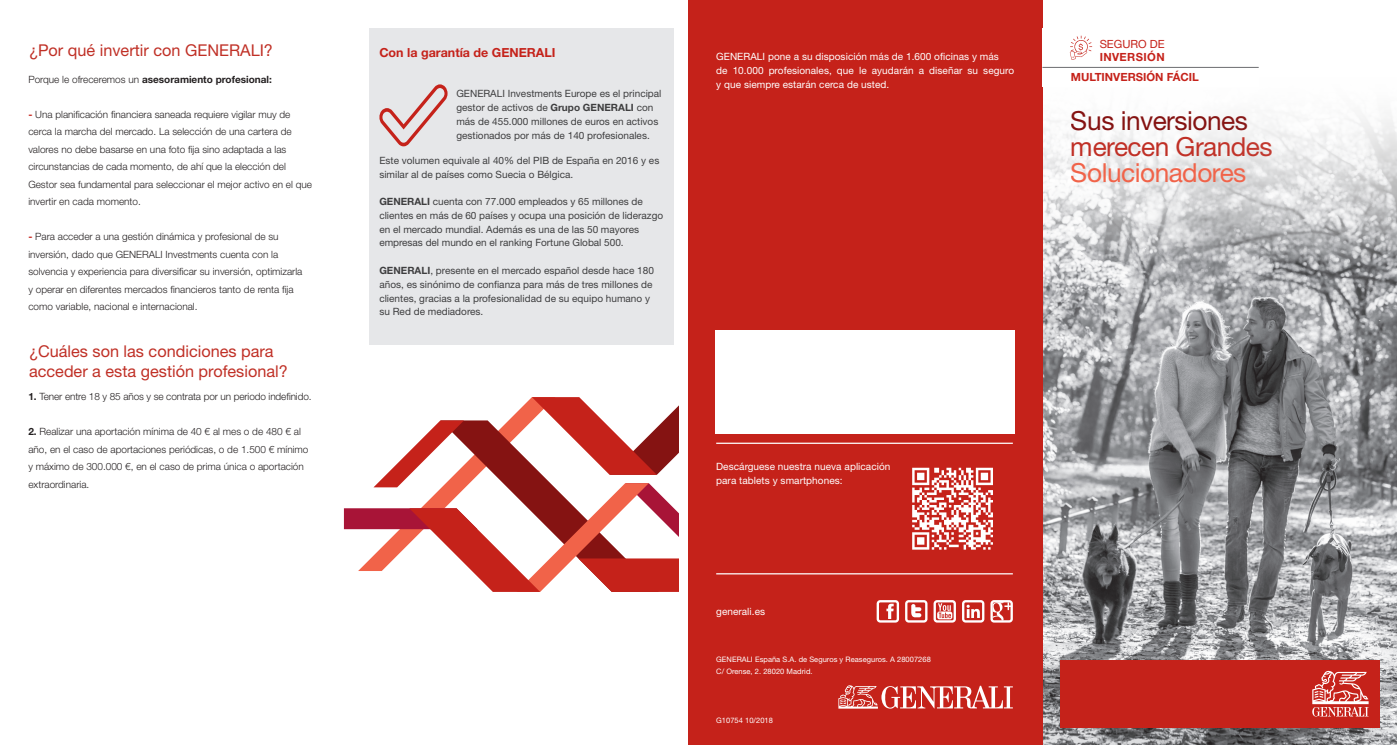
<style>
.page{position:relative;width:1397px;height:745px;background:#fff}
.page>*{position:absolute;margin:0;border:0;box-sizing:border-box;transform-origin:0 0}
.t1{font:26.25px "Helvetica Neue LT Std";letter-spacing:-.02em;color:#851312}
.t2{font:26.25px "Helvetica Neue LT Std";letter-spacing:-.02em;color:#c03026}
.t3{font:26.25px "Helvetica Neue LT Std";letter-spacing:-.02em;color:#f16349}
.t4{font:16.25px/20px "Helvetica Neue LT Std";color:#c03026}
.t5{font:700 12.5px "Helvetica Neue LT Std";color:#c5221a}
.t6{font:700 11.25px "Helvetica Neue LT Std";color:#c5221a}
.t7{font:700 11.25px "Helvetica Neue LT Std";letter-spacing:.035em;color:#c5221a}
.t8{font:11.25px "Helvetica Neue LT Std";color:#c5221a}
.t9{font:300 10px/17.5px "Helvetica Neue LT Std";color:#231f20}
.t10{font:10px/13.8px "Helvetica Neue LT Std";color:#3e3e3f}
.t11{font:10px/13.8px "Helvetica Neue LT Std";letter-spacing:.005em;color:#fff}
.t12{font:700 10px "Helvetica Neue LT Std";color:#231f20}
.t13{font:7.5px/11.2px "Helvetica Neue LT Std";letter-spacing:.005em;color:#fff}
.s1{font-weight:300}
.s2{font-weight:700;color:#c5221a}
.s3{font-weight:700}
</style>
<div class="page">
<img style="left:1042px;top:262px;width:354px;height:482px">
<svg style="left:1042px;top:0;width:354px;height:262px"></svg>
<svg style="left:344px;top:397px;width:335px;height:194px"></svg>
<div style="left:369px;top:28px;width:304px;height:317px;background:#e6e7e9"></div>
<svg style="left:379px;top:84px;width:68px;height:62px"></svg>
<div style="left:687px;top:0;width:355px;height:744px;background:#c5221a"></div>
<svg style="left:838px;top:685px;width:174px;height:23px"></svg>
<hr style="left:716px;top:442px;width:296px;height:1px;background:#fff">
<hr style="left:716px;top:573px;width:296px;height:1px;background:#fff">
<div style="left:715px;top:330px;width:299px;height:103px;background:#fff"></div>
<div style="left:876px;top:599px;width:22px;height:23px;border:2px solid #fff;border-radius:2px"></div>
<svg style="left:886px;top:603px;width:7px;height:15px"></svg>
<div style="left:905px;top:599px;width:22px;height:23px;border:2px solid #fff;border-radius:2px"></div>
<svg style="left:911px;top:604px;width:10px;height:13px"></svg>
<div style="left:990px;top:599px;width:22px;height:23px;border:2px solid #fff;border-radius:2px"></div>
<svg style="left:992px;top:601px;width:20px;height:19px"></svg>
<div style="left:933px;top:599px;width:22px;height:23px;border:2px solid #fff;border-radius:2px"></div>
<svg style="left:937px;top:611px;width:15px;height:8px"></svg>
<svg style="left:937px;top:603px;width:13px;height:14px"></svg>
<div style="left:961px;top:599px;width:23px;height:23px;border:2px solid #fff;border-radius:2px"></div>
<svg style="left:966px;top:604px;width:13px;height:13px"></svg>
<svg style="left:912px;top:467px;width:80px;height:82px"></svg>
<div style="left:1059px;top:659px;width:319px;height:68px;background:#c5221a"></div>
<svg style="left:1312px;top:670px;width:56px;height:46px"></svg>
<div style="left:1042px;top:67px;width:216px;height:20px;background:#fff"></div>
<div style="left:1042px;top:28px;width:216px;height:39px;background:#fff"></div>
<hr style="left:1042px;top:67px;width:216px;height:1px;background:#6c6d70">
<svg style="left:1069px;top:36px;width:22px;height:24px"></svg>
<h2 class="t4" style="left:29px;top:40px;width:245px">¿Por qué invertir con GENERALI?</h2>
<p class="t12" style="left:28px;top:73px;width:245px"><span class="s1">Porque le ofreceremos un</span> asesoramiento profesional:</p>
<p class="t9" style="left:28px;top:105px;width:285px"><span class="s2">-</span> Una planificación financiera saneada requiere vigilar muy de cerca la marcha del mercado. La selección de una cartera de valores no debe basarse en una foto fija sino adaptada a las circunstancias de cada momento, de ahí que la elección del Gestor sea fundamental para seleccionar el mejor activo en el que invertir en cada momento.</p>
<p class="t9" style="left:28px;top:228px;width:275px"><span class="s2">-</span> Para acceder a una gestión dinámica y profesional de su inversión, dado que GENERALI Investments cuenta con la solvencia y experiencia para diversificar su inversión, optimizarla y operar en diferentes mercados financieros tanto de renta fija como variable, nacional e internacional.</p>
<h2 class="t4" style="left:29px;top:340px;width:260px">¿Cuáles son las condiciones para acceder a esta gestión profesional?</h2>
<p class="t9" style="left:28px;top:387px;width:285px"><span class="s3">1.</span> Tener entre 18 y 85 años y se contrata por un periodo indefinido.</p>
<p class="t9" style="left:28px;top:422px;width:281px"><span class="s3">2.</span> Realizar una aportación mínima de 40 € al mes o de 480 € al año, en el caso de aportaciones periódicas, o de 1.500 € mínimo y máximo de 300.000 €, en el caso de prima única o aportación extraordinaria.</p>
<p class="t5" style="left:379px;top:45px;width:178px">Con la garantía de GENERALI</p>
<p class="t10" style="left:456px;top:87px;width:206px">GENERALI Investments Europe es el principal gestor de activos de <span class="s3">Grupo GENERALI</span> con más de 455.000 millones de euros en activos gestionados por más de 140 profesionales.</p>
<p class="t10" style="left:379px;top:153px;width:281px">Este volumen equivale al 40% del PIB de España en 2016 y es similar al de países como Suecia o Bélgica.</p>
<p class="t10" style="left:379px;top:194px;width:285px"><span class="s3">GENERALI</span> cuenta con 77.000 empleados y 65 millones de clientes en más de 60 países y ocupa una posición de liderazgo en el mercado mundial. Además es una de las 50 mayores empresas del mundo en el ranking Fortune Global 500.</p>
<p class="t10" style="left:379px;top:263px;width:276px"><span class="s3">GENERALI</span>, presente en el mercado español desde hace 180 años, es sinónimo de confianza para más de tres millones de clientes, gracias a la profesionalidad de su equipo humano y su Red de mediadores.</p>
<p class="t11" style="left:716px;top:50px;width:299px">GENERALI pone a su disposición más de 1.600 oficinas y más<br>de 10.000 profesionales, que le ayudarán a diseñar su seguro y que siempre estarán cerca de usted.</p>
<p class="t8" style="left:1099px;top:37px;width:67px">SEGURO DE</p>
<p class="t7" style="left:1099px;top:50px;width:67px">INVERSIÓN</p>
<p class="t6" style="left:1070px;top:70px;width:129px">MULTINVERSIÓN FÁCIL</p>
<h1 class="t1" style="left:1070px;top:105px;width:178px">Sus inversiones</h1>
<h1 class="t2" style="left:1070px;top:131px;width:203px">merecen Grandes</h1>
<h1 class="t3" style="left:1070px;top:157px;width:177px">Solucionadores</h1>
<p class="t11" style="left:716px;top:459px;width:176px">Descárguese nuestra nueva aplicación para tablets y smartphones:</p>
<p class="t11" style="left:716px;top:604px;width:50px">generali.es</p>
<p class="t13" style="left:716px;top:653px;width:216px">GENERALI España S.A. de Seguros y Reaseguros. A 28007268<br>C/ Orense, 2. 28020 Madrid.</p>
<p class="t13" style="left:716px;top:714px;width:58px">G10754 10/2018</p>
</div>
